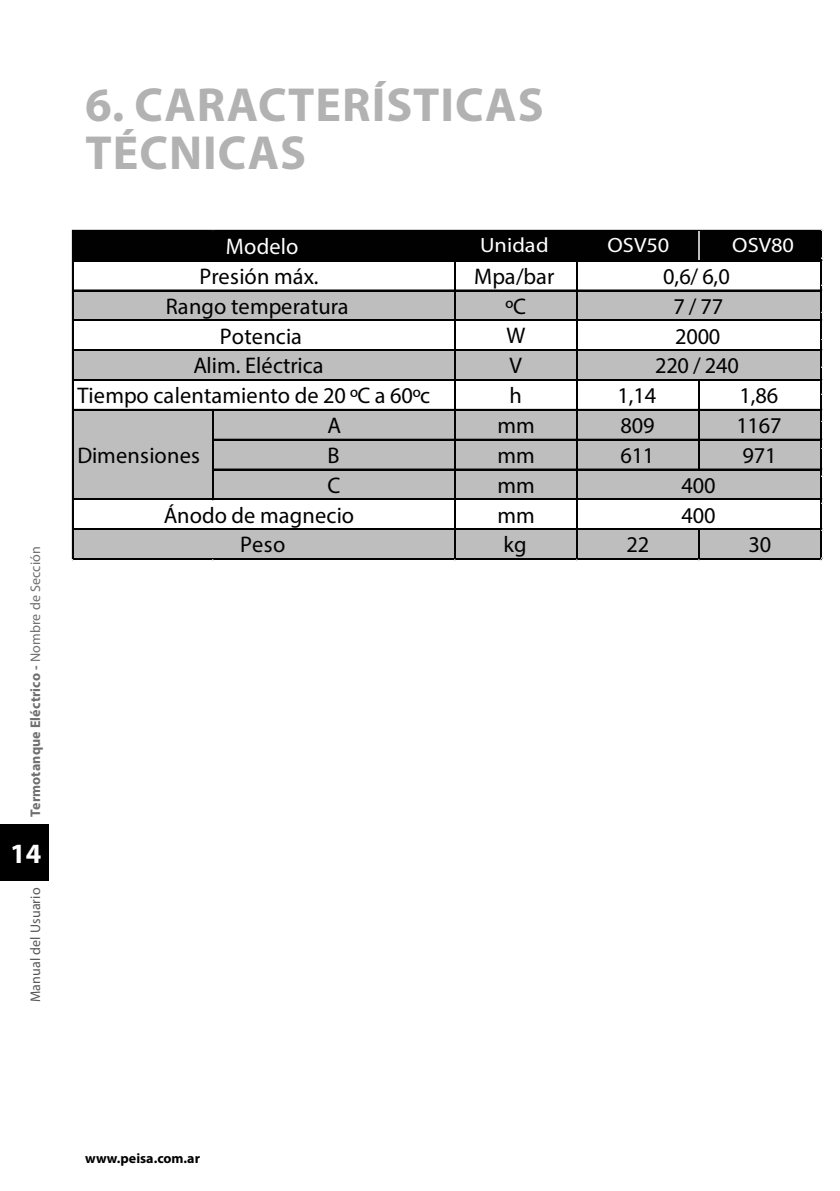
<style>
.page{position:relative;width:840px;height:1191px;background:#fff}
.page>*{position:absolute;margin:0;border:0;box-sizing:border-box;transform-origin:0 0}
.t1{font:700 48px/48px "Myriad Pro";letter-spacing:.02em;color:#b3b2b2}
.t2{font:700 28px "Myriad Pro";color:#fff}
.t3{font:22.6px/29.8px "Myriad Pro";color:#010101;text-align:center}
.t4{font:22.6px "Myriad Pro";letter-spacing:.015em;color:#fff}
.t5{font:20.6px "Myriad Pro";color:#fff;scale:1.08 1}
.t6{font:700 14px "Myriad Pro";letter-spacing:.01em;color:#706f6f}
.t7{font:14px "Myriad Pro";letter-spacing:.01em;color:#575756}
.t8{font:700 14px "Myriad Pro";color:#000}
.s1{font-weight:400}
</style>
<div class="page">
<div style="left:0;top:824px;width:48px;height:56px;background:#000"></div>
<div style="left:73px;top:231px;width:748px;height:30px;background:#010101"></div>
<div style="left:73px;top:290px;width:748px;height:31px;background:#bfbebe"></div>
<div style="left:73px;top:350px;width:748px;height:30px;background:#bfbebe"></div>
<div style="left:73px;top:409px;width:748px;height:91px;background:#bfbebe"></div>
<div style="left:73px;top:529px;width:748px;height:30px;background:#bfbebe"></div>
<hr style="left:73px;top:230px;width:748px;height:1px;background:#010101">
<hr style="left:73px;top:290px;width:748px;height:1px;background:#010101">
<hr style="left:73px;top:319px;width:748px;height:1px;background:#010101">
<hr style="left:73px;top:320px;width:748px;height:1px;background:#010101">
<hr style="left:73px;top:349px;width:748px;height:1px;background:#010101">
<hr style="left:73px;top:350px;width:748px;height:1px;background:#010101">
<svg style="left:698px;top:231px;width:1px;height:29px"></svg>
<hr style="left:73px;top:379px;width:748px;height:1px;background:#010101">
<hr style="left:73px;top:409px;width:748px;height:1px;background:#010101">
<hr style="left:213px;top:439px;width:608px;height:1px;background:#010101">
<hr style="left:213px;top:469px;width:608px;height:1px;background:#010101">
<hr style="left:73px;top:498px;width:748px;height:1px;background:#010101">
<hr style="left:73px;top:499px;width:748px;height:1px;background:#010101">
<hr style="left:698px;top:380px;width:1px;height:90px;background:#010101">
<hr style="left:73px;top:528px;width:748px;height:1px;background:#010101">
<hr style="left:73px;top:529px;width:748px;height:1px;background:#010101">
<hr style="left:72px;top:230px;width:1px;height:328px;background:#010101">
<hr style="left:212px;top:410px;width:1px;height:90px;background:#010101">
<hr style="left:454px;top:231px;width:1px;height:327px;background:#010101">
<hr style="left:576px;top:231px;width:1px;height:327px;background:#010101">
<hr style="left:73px;top:558px;width:748px;height:1px;background:#010101">
<hr style="left:820px;top:231px;width:1px;height:327px;background:#010101">
<svg style="left:698px;top:530px;width:1px;height:30px"></svg>
<p class="t6" style="left:26px;top:816px;width:272px;rotate:-90deg">Termotanque Eléctrico - <span class="s1">Nombre de Sección</span></p>
<p class="t2" style="left:10px;top:835px;width:33px">14</p>
<p class="t7" style="left:27px;top:1002px;width:116px;rotate:-90deg">Manual del Usuario</p>
<h1 class="t1" style="left:85px;top:79px;width:459px">6. CARACTERÍSTICAS<br>TÉCNICAS</h1>
<p class="t4" style="left:226px;top:232px;width:74px">Modelo</p>
<p class="t3" style="left:199px;top:261px;width:120px">Presión máx.</p>
<p class="t3" style="left:166px;top:291px;width:184px">Rango temperatura</p>
<p class="t3" style="left:220px;top:321px;width:84px">Potencia</p>
<p class="t3" style="left:193px;top:350px;width:132px">Alim. Eléctrica</p>
<p class="t3" style="left:77px;top:380px;width:354px">Tiempo calentamiento de 20 ºC a 60ºc</p>
<p class="t5" style="left:480px;top:232px;width:65px">Unidad</p>
<p class="t5" style="left:607px;top:232px;width:59px">OSV50</p>
<p class="t5" style="left:731px;top:232px;width:59px">OSV80</p>
<p class="t3" style="left:474px;top:261px;width:82px">Mpa/bar ºC<br>W<br>V<br>h</p>
<p class="t3" style="left:654px;top:261px;width:85px">0,6/ 6,0<br>7/77<br>2000<br>220 / 240</p>
<p class="t3" style="left:617px;top:380px;width:40px">1,14</p>
<p class="t3" style="left:739px;top:380px;width:40px">1,86</p>
<p class="t3" style="left:327px;top:410px;width:15px">A</p>
<p class="t3" style="left:497px;top:410px;width:39px">mm</p>
<p class="t3" style="left:620px;top:410px;width:35px">809</p>
<p class="t3" style="left:736px;top:410px;width:47px">1167</p>
<p class="t3" style="left:327px;top:440px;width:14px">B</p>
<p class="t3" style="left:497px;top:440px;width:39px">mm</p>
<p class="t3" style="left:620px;top:440px;width:35px">611</p>
<p class="t3" style="left:742px;top:440px;width:35px">971</p>
<p class="t3" style="left:327px;top:470px;width:14px">C</p>
<p class="t3" style="left:497px;top:470px;width:39px;text-align:justify">mm mm kg</p>
<p class="t3" style="left:77px;top:440px;width:124px">Dimensiones</p>
<p class="t3" style="left:681px;top:470px;width:35px;text-align:left">400<br>400</p>
<p class="t3" style="left:164px;top:500px;width:192px">Ánodo de magnecio<br>Peso</p>
<p class="t3" style="left:626px;top:529px;width:24px">22</p>
<p class="t3" style="left:748px;top:529px;width:24px">30</p>
<p class="t8" style="left:85px;top:1148px;width:116px">www.peisa.com.ar</p>
</div>
